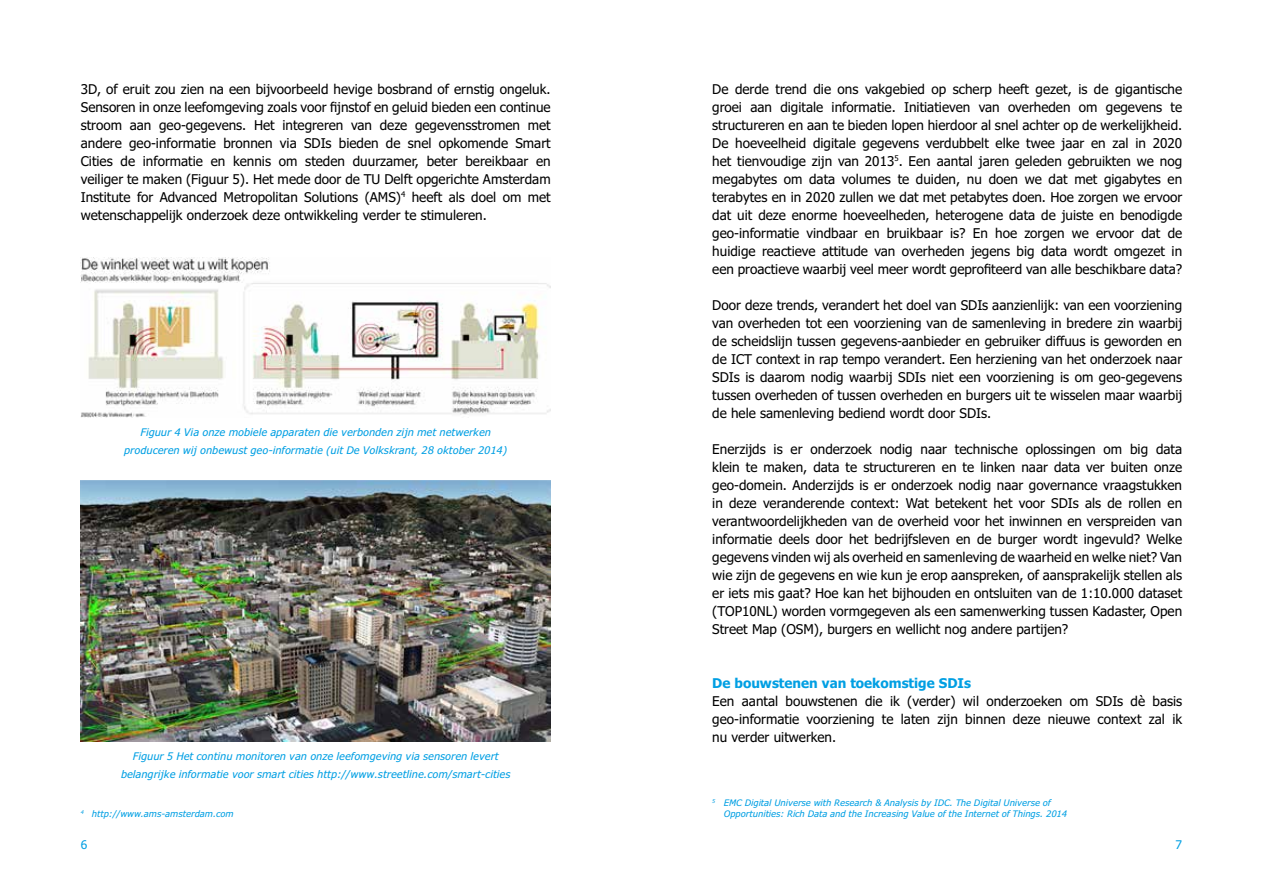
<style>
.page{position:relative;width:1263px;height:893px;background:#fff}
.page>*{position:absolute;margin:0;border:0;box-sizing:border-box;transform-origin:0 0}
.t1{font:13.5px/18px "Tu Tahoma";color:#000;text-align:justify}
.t2{font:700 13.5px "Tu Tahoma";color:#009fe3}
.t3{font:12px "Tu Tahoma";color:#009fe3}
.t4{font:italic 10.5px/18px "Tu Tahoma";color:#009fe3;text-align:center}
.t5{font:italic 9px/10.8px "Tu Tahoma";color:#009fe3}
</style>
<div class="page">
<img style="left:81px;top:257px;width:470px;height:161px">
<img style="left:81px;top:481px;width:470px;height:261px">
<p class="t1" style="left:81px;top:79px;width:471px">3D, of eruit zou zien na een bijvoorbeeld hevige bosbrand of ernstig ongeluk.<br>Sensoren in onze leefomgeving zoals voor fijnstof en geluid bieden een continue stroom aan geo-gegevens. Het integreren van deze gegevensstromen met andere geo-informatie bronnen via SDIs bieden de snel opkomende Smart Cities de informatie en kennis om steden duurzamer, beter bereikbaar en veiliger te maken (Figuur 5). Het mede door de TU Delft opgerichte Amsterdam Institute for Advanced Metropolitan Solutions (AMS)<sup>4</sup> heeft als doel om met wetenschappelijk onderzoek deze ontwikkeling verder te stimuleren.</p>
<p class="t4" style="left:124px;top:422px;width:385px">Figuur 4 Via onze mobiele apparaten die verbonden zijn met netwerken produceren wij onbewust geo-informatie (uit De Volkskrant, 28 oktober 2014)</p>
<p class="t4" style="left:121px;top:746px;width:391px">Figuur 5 Het continu monitoren van onze leefomgeving via sensoren levert belangrijke informatie voor smart cities http://www.streetline.com/smart-cities</p>
<p class="t1" style="left:712px;top:79px;width:471px">De derde trend die ons vakgebied op scherp heeft gezet, is de gigantische groei aan digitale informatie. Initiatieven van overheden om gegevens te structureren en aan te bieden lopen hierdoor al snel achter op de werkelijkheid.<br>De hoeveelheid digitale gegevens verdubbelt elke twee jaar en zal in 2020 het tienvoudige zijn van 2013<sup>5</sup>. Een aantal jaren geleden gebruikten we nog megabytes om data volumes te duiden, nu doen we dat met gigabytes en terabytes en in 2020 zullen we dat met petabytes doen. Hoe zorgen we ervoor dat uit deze enorme hoeveelheden, heterogene data de juiste en benodigde geo-informatie vindbaar en bruikbaar is? En hoe zorgen we ervoor dat de huidige reactieve attitude van overheden jegens big data wordt omgezet in een proactieve waarbij veel meer wordt geprofiteerd van alle beschikbare data?</p>
<p class="t1" style="left:712px;top:295px;width:471px">Door deze trends, verandert het doel van SDIs aanzienlijk: van een voorziening van overheden tot een voorziening van de samenleving in bredere zin waarbij de scheidslijn tussen gegevens-aanbieder en gebruiker diffuus is geworden en de ICT context in rap tempo verandert. Een herziening van het onderzoek naar SDIs is daarom nodig waarbij SDIs niet een voorziening is om geo-gegevens tussen overheden of tussen overheden en burgers uit te wisselen maar waarbij de hele samenleving bediend wordt door SDIs.</p>
<p class="t1" style="left:712px;top:439px;width:471px">Enerzijds is er onderzoek nodig naar technische oplossingen om big data klein te maken, data te structureren en te linken naar data ver buiten onze geo-domein. Anderzijds is er onderzoek nodig naar governance vraagstukken in deze veranderende context: Wat betekent het voor SDIs als de rollen en verantwoordelijkheden van de overheid voor het inwinnen en verspreiden van informatie deels door het bedrijfsleven en de burger wordt ingevuld? Welke gegevens vinden wij als overheid en samenleving de waarheid en welke niet? Van wie zijn de gegevens en wie kun je erop aanspreken, of aansprakelijk stellen als er iets mis gaat? Hoe kan het bijhouden en ontsluiten van de 1:10.000 dataset (TOP10NL) worden vormgegeven als een samenwerking tussen Kadaster, Open Street Map (OSM), burgers en wellicht nog andere partijen?</p>
<p class="t2" style="left:712px;top:674px;width:260px">De bouwstenen van toekomstige SDIs</p>
<p class="t1" style="left:712px;top:691px;width:471px">Een aantal bouwstenen die ik (verder) wil onderzoeken om SDIs dè basis geo-informatie voorziening te laten zijn binnen deze nieuwe context zal ik nu verder uitwerken.</p>
<p class="t5" style="left:81px;top:808px;width:154px"><sup>4</sup> http://www.ams-amsterdam.com</p>
<p class="t5" style="left:724px;top:797px;width:345px;text-indent:-12px"><sup>5</sup> EMC Digital Universe with Research &amp; Analysis by IDC. The Digital Universe of<br>Opportunities: Rich Data and the Increasing Value of the Internet of Things. 2014</p>
<p class="t3" style="left:81px;top:837px;width:8px">6</p>
<p class="t3" style="left:1175px;top:837px;width:8px">7</p>
</div>
